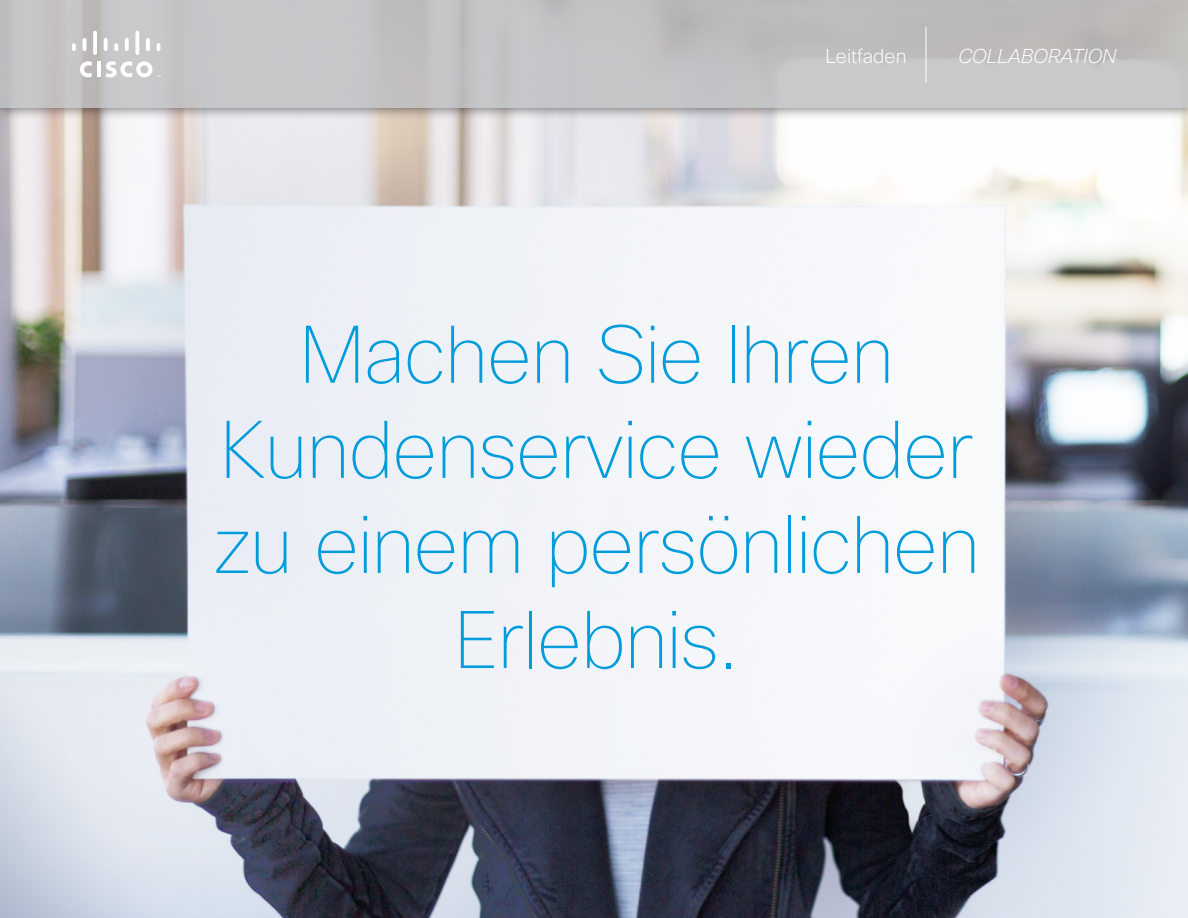
<style>
.page{position:relative;width:1188px;height:918px;background:#fff}
.page>*{position:absolute;margin:0;border:0;box-sizing:border-box;transform-origin:0 0}
.t1{font:100 79.2px/95.1px "Cisco Sans";letter-spacing:-.015em;color:#009cdb;text-align:center}
.t2{font:italic 200 19.5px "Cisco Sans";color:#fff}
.t3{font:200 19.5px "Cisco Sans";color:#fff}
</style>
<div class="page">
<img style="left:1px;top:121px;width:1187px;height:797px">
<div style="left:0;top:0;width:1188px;height:121px;background:#000;opacity:.75"></div>
<div style="left:0;top:0;width:1188px;height:108px;background:linear-gradient(to right,#c4c5c7,#c1c0c0)"></div>
<hr style="left:97px;top:62px;width:4px;height:15px;background:#fff">
<svg style="left:80px;top:61px;width:12px;height:16px"></svg>
<svg style="left:72px;top:43px;width:4px;height:8px"></svg>
<svg style="left:83px;top:38px;width:3px;height:13px"></svg>
<hr style="left:93px;top:31px;width:4px;height:24px;background:#fff;border-radius:2px">
<svg style="left:104px;top:38px;width:4px;height:13px"></svg>
<svg style="left:114px;top:43px;width:4px;height:8px"></svg>
<svg style="left:125px;top:38px;width:4px;height:13px"></svg>
<svg style="left:135px;top:31px;width:4px;height:24px"></svg>
<hr style="left:146px;top:38px;width:4px;height:13px;background:#fff;border-radius:2px">
<svg style="left:157px;top:43px;width:3px;height:8px"></svg>
<svg style="left:106px;top:61px;width:54px;height:16px"></svg>
<hr style="left:926px;top:27px;width:1px;height:56px;background:#fff">
<p class="t3" style="left:825px;top:43px;width:82px">Leitfaden</p>
<p class="t2" style="left:958px;top:43px;width:159px">COLLABORATION</p>
<p class="t1" style="left:213px;top:307px;width:769px">Machen Sie Ihren<br>Kundenservice wieder zu einem persönlichen<br>Erlebnis.</p>
</div>
